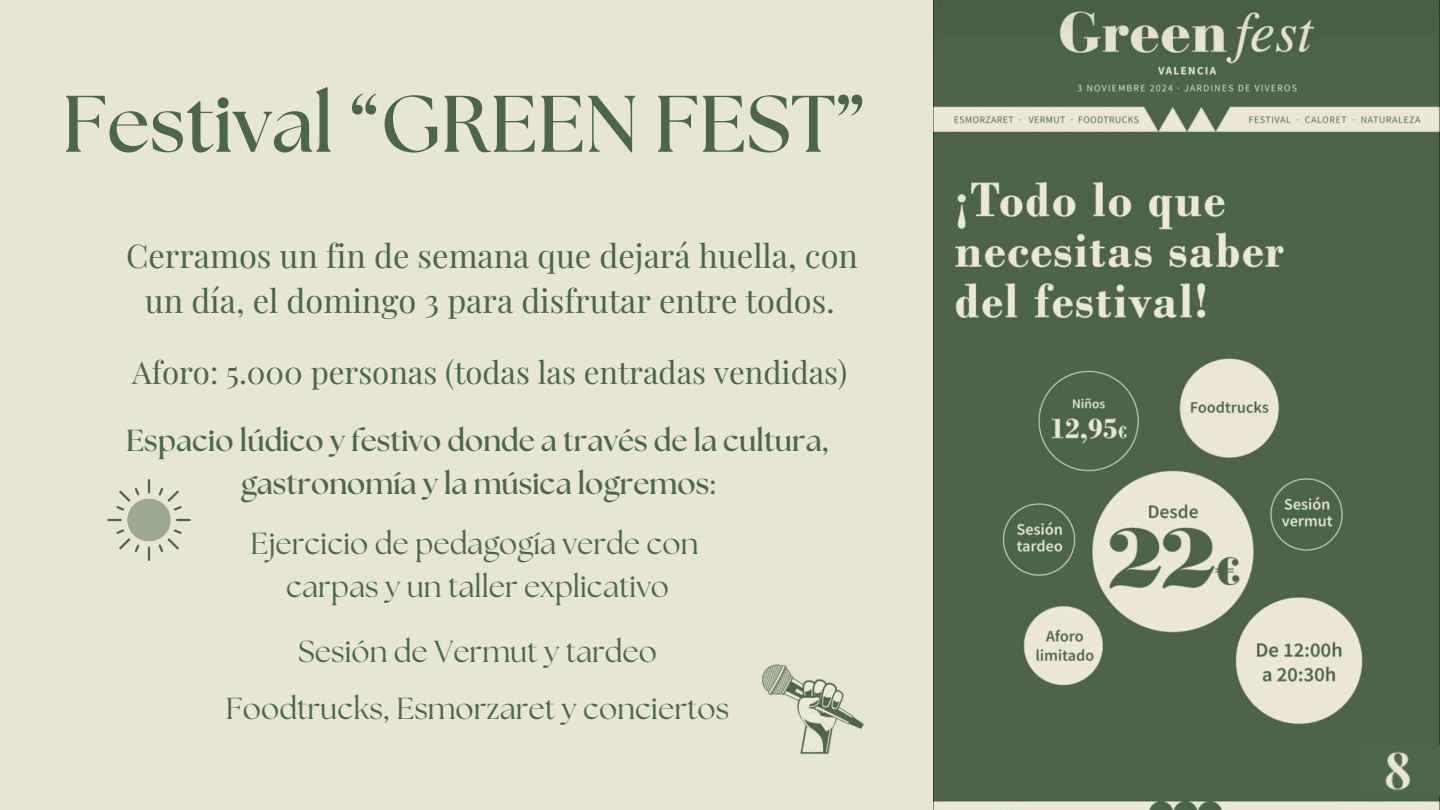
<style>
.page{position:relative;width:1440px;height:810px;background:#e7e5d5}
.page>*{position:absolute;margin:0;border:0;box-sizing:border-box;transform-origin:0 0}
.t1{font:700 80px "The Seasons";color:#4a674e}
.t2{font:32.6px/45px "Playfair Display";color:#4a674e;text-align:center}
.t3{font:31.2px "Playfair Display";color:#4a674e}
.t4{font:30.3px "The Seasons";color:#4a674e}
.t5{font:700 30.3px/42.4px "The Seasons";color:#4a674e;text-align:center}
</style>
<div class="page">
<img style="left:934px;top:0;width:506px;height:810px">
<svg style="left:107px;top:479px;width:84px;height:82px"></svg>
<img style="left:761px;top:664px;width:103px;height:90px">
<img style="left:1359px;top:746px;width:81px;height:49px">
<h2 class="t1" style="left:62px;top:88px;width:806px">Festival “GREEN FEST”</h2>
<p class="t2" style="left:126px;top:232px;width:733px">Cerramos un fin de semana que dejará huella, con un día, el domingo 3 para disfrutar entre todos.</p>
<p class="t3" style="left:132px;top:351px;width:717px">Aforo: 5.000 personas (todas las entradas vendidas)</p>
<p class="t5" style="left:126px;top:421px;width:705px">Espacio lúdico y festivo donde a través de la cultura, gastronomía y la música logremos:</p>
<p class="t4" style="left:250px;top:530px;width:449px">Ejercicio de pedagogía verde con</p>
<p class="t4" style="left:286px;top:572px;width:385px">carpas y un taller explicativo</p>
<p class="t4" style="left:298px;top:637px;width:360px">Sesión de Vermut y tardeo</p>
<p class="t4" style="left:226px;top:694px;width:505px">Foodtrucks, Esmorzaret y conciertos</p>
</div>
